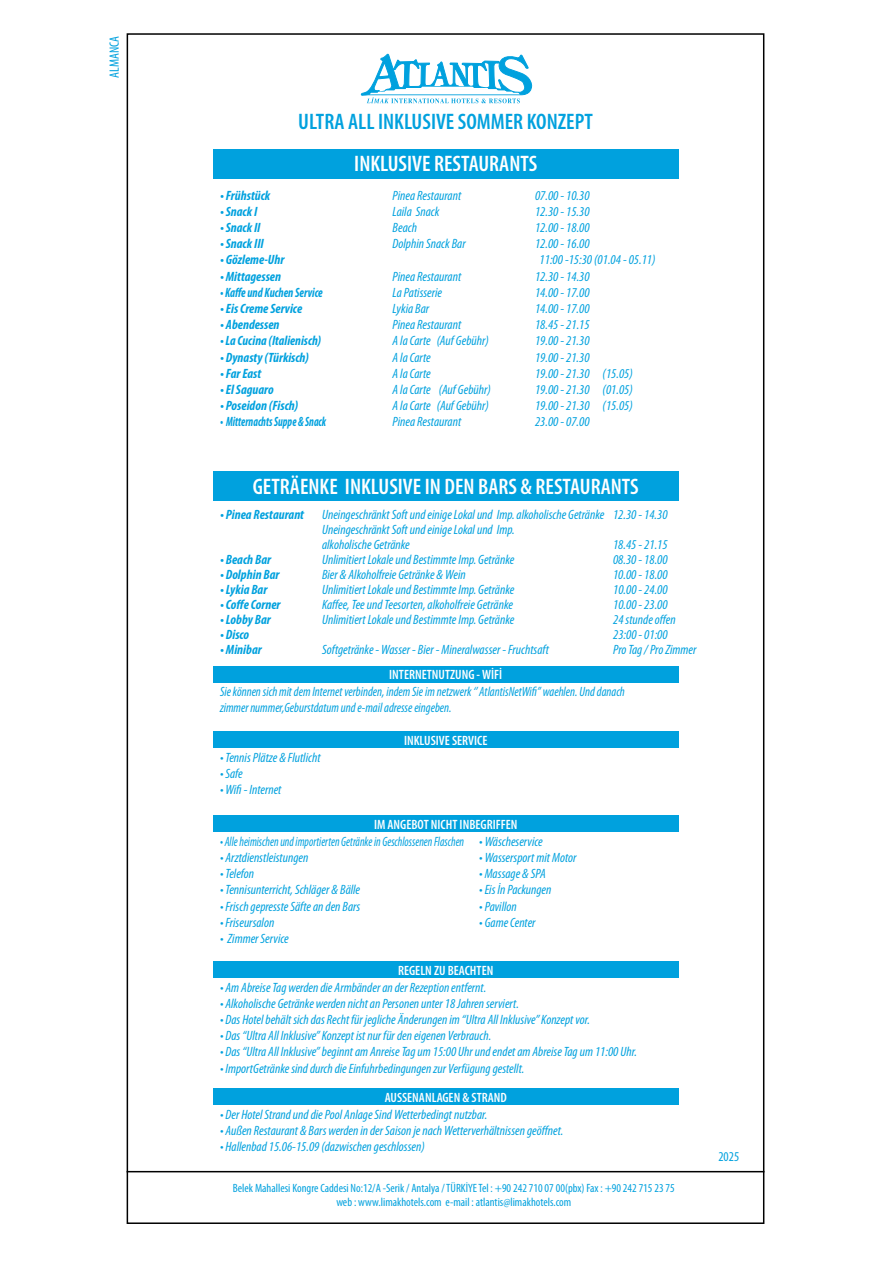
<style>
.page{position:relative;width:893px;height:1263px;background:#fff}
.page>*{position:absolute;margin:0;border:0;box-sizing:border-box;transform-origin:0 0}
.t1{font:600 condensed 22.5px "Myriad Pro";color:#fff}
.t2{font:600 condensed 22.5px "Myriad Pro";color:#00a1de}
.t3{font:italic condensed 13.5px/15px "Myriad Pro";color:#00a1de}
.t4{font:italic 700 condensed 13.5px "Myriad Pro";color:#00a1de}
.t5{font:italic condensed 13.5px/16.2px "Myriad Pro";color:#00a1de;scale:.94 1}
.t6{font:600 condensed 13.5px "Myriad Pro";color:#fff}
.t7{font:italic condensed 13.5px "Myriad Pro";color:#00a1de;scale:.86 1}
.t8{font:italic 700 condensed 13.5px "Myriad Pro";color:#00a1de;scale:.8 1}
.t9{font:italic 700 condensed 13.5px "Myriad Pro";color:#00a1de;scale:.87 1}
.t10{font:condensed 13.5px "Myriad Pro";color:#00a1de}
.t11{font:condensed 12px/14.4px "Myriad Pro";color:#00a1de;text-align:center}
</style>
<div class="page">
<div style="left:213px;top:666px;width:466px;height:16px;background:#00a1de"></div>
<div style="left:213px;top:961px;width:466px;height:17px;background:#00a1de"></div>
<div style="left:213px;top:1088px;width:466px;height:17px;background:#00a1de"></div>
<div style="left:213px;top:149px;width:466px;height:30px;background:#00a1de"></div>
<div style="left:213px;top:471px;width:466px;height:29px;background:#00a1de"></div>
<div style="left:213px;top:732px;width:466px;height:16px;background:#00a1de"></div>
<div style="left:213px;top:816px;width:466px;height:16px;background:#00a1de"></div>
<hr style="left:127px;top:1171px;width:637px;height:1px;background:#000">
<svg style="left:361px;top:53px;width:171px;height:51px"></svg>
<p class="t10" style="left:106px;top:78px;width:43px;rotate:-90deg">ALMANCA</p>
<h1 class="t2" style="left:298px;top:107px;width:296px">ULTRA ALL INKLUSIVE SOMMER KONZEPT</h1>
<h1 class="t1" style="left:354px;top:150px;width:184px">INKLUSIVE RESTAURANTS</h1>
<p class="t4" style="left:220px;top:187px;width:52px">• Frühstück</p>
<p class="t3" style="left:393px;top:188px;width:70px">Pinea Restaurant</p>
<p class="t3" style="left:535px;top:188px;width:56px">07.00 - 10.30</p>
<p class="t4" style="left:220px;top:203px;width:39px">• Snack I</p>
<p class="t3" style="left:393px;top:204px;width:48px">Laila Snack</p>
<p class="t3" style="left:535px;top:204px;width:56px">12.30 - 15.30</p>
<p class="t4" style="left:220px;top:219px;width:42px">• Snack II</p>
<p class="t3" style="left:393px;top:220px;width:26px">Beach</p>
<p class="t3" style="left:535px;top:220px;width:56px">12.00 - 18.00</p>
<p class="t4" style="left:220px;top:235px;width:45px">• Snack III</p>
<p class="t3" style="left:393px;top:236px;width:75px">Dolphin Snack Bar</p>
<p class="t3" style="left:535px;top:236px;width:56px">12.00 - 16.00</p>
<p class="t4" style="left:220px;top:252px;width:66px">• Gözleme-Uhr</p>
<p class="t3" style="left:540px;top:252px;width:117px">11:00 -15:30 (01.04 - 05.11)</p>
<p class="t4" style="left:220px;top:268px;width:63px">• Mittagessen</p>
<p class="t3" style="left:393px;top:269px;width:70px">Pinea Restaurant</p>
<p class="t3" style="left:535px;top:269px;width:56px">12.30 - 14.30</p>
<p class="t9" style="left:220px;top:284px;width:120px">• Kaffe und Kuchen Service</p>
<p class="t3" style="left:393px;top:285px;width:51px">La Patisserie</p>
<p class="t3" style="left:535px;top:285px;width:56px">14.00 - 17.00</p>
<p class="t4" style="left:220px;top:300px;width:84px">• Eis Creme Service</p>
<p class="t3" style="left:393px;top:301px;width:38px">Lykia Bar</p>
<p class="t3" style="left:535px;top:301px;width:56px">14.00 - 17.00</p>
<p class="t4" style="left:220px;top:316px;width:61px">• Abendessen</p>
<p class="t3" style="left:393px;top:317px;width:70px">Pinea Restaurant</p>
<p class="t3" style="left:535px;top:317px;width:56px">18.45 - 21.15</p>
<p class="t4" style="left:220px;top:333px;width:103px">• La Cucina (Italienisch)</p>
<p class="t3" style="left:393px;top:333px;width:98px">A la Carte (Auf Gebühr)</p>
<p class="t3" style="left:535px;top:333px;width:56px">19.00 - 21.30</p>
<p class="t4" style="left:220px;top:349px;width:91px">• Dynasty (Türkisch)</p>
<p class="t3" style="left:393px;top:350px;width:40px">A la Carte</p>
<p class="t3" style="left:535px;top:350px;width:56px">19.00 - 21.30</p>
<p class="t4" style="left:220px;top:365px;width:43px">• Far East</p>
<p class="t3" style="left:393px;top:366px;width:40px">A la Carte</p>
<p class="t3" style="left:535px;top:366px;width:99px">19.00 - 21.30 (15.05)</p>
<p class="t4" style="left:220px;top:381px;width:55px">• El Saguaro</p>
<p class="t3" style="left:393px;top:382px;width:100px">A la Carte (Auf Gebühr)</p>
<p class="t3" style="left:535px;top:382px;width:99px">19.00 - 21.30 (01.05)</p>
<p class="t4" style="left:220px;top:397px;width:80px">• Poseidon (Fisch)</p>
<p class="t3" style="left:393px;top:398px;width:98px">A la Carte (Auf Gebühr)</p>
<p class="t3" style="left:535px;top:398px;width:99px">19.00 - 21.30 (15.05)</p>
<p class="t8" style="left:220px;top:414px;width:134px">• Mitternachts Suppe &amp; Snack</p>
<p class="t3" style="left:393px;top:414px;width:70px">Pinea Restaurant</p>
<p class="t3" style="left:535px;top:414px;width:56px">23.00 - 07.00</p>
<h1 class="t1" style="left:253px;top:473px;width:388px">GETRÄENKE INKLUSIVE IN DEN BARS &amp; RESTAURANTS</h1>
<p class="t4" style="left:220px;top:506px;width:86px">• Pinea Restaurant</p>
<p class="t3" style="left:322px;top:507px;width:347px">Uneingeschränkt Soft und einige Lokal und Imp. alkoholische Getränke 12.30 - 14.30<br>Uneingeschränkt Soft und einige Lokal und Imp.<br>alkoholische Getränke</p>
<p class="t3" style="left:613px;top:537px;width:56px">18.45 - 21.15</p>
<p class="t4" style="left:220px;top:551px;width:53px">• Beach Bar</p>
<p class="t3" style="left:322px;top:552px;width:194px">Unlimitiert Lokale und Bestimmte Imp. Getränke</p>
<p class="t3" style="left:613px;top:552px;width:56px">08.30 - 18.00</p>
<p class="t4" style="left:220px;top:566px;width:61px">• Dolphin Bar</p>
<p class="t3" style="left:322px;top:567px;width:145px">Bier &amp; Alkoholfreie Getränke &amp; Wein</p>
<p class="t3" style="left:613px;top:567px;width:56px">10.00 - 18.00</p>
<p class="t4" style="left:220px;top:581px;width:49px">• Lykia Bar</p>
<p class="t3" style="left:322px;top:582px;width:194px">Unlimitiert Lokale und Bestimmte Imp. Getränke</p>
<p class="t3" style="left:613px;top:582px;width:56px">10.00 - 24.00</p>
<p class="t4" style="left:220px;top:596px;width:62px">• Coffe Corner</p>
<p class="t3" style="left:322px;top:597px;width:192px">Kaffee, Tee und Teesorten, alkoholfreie Getränke</p>
<p class="t3" style="left:613px;top:597px;width:56px">10.00 - 23.00</p>
<p class="t4" style="left:220px;top:611px;width:52px">• Lobby Bar</p>
<p class="t3" style="left:322px;top:612px;width:194px">Unlimitiert Lokale und Bestimmte Imp. Getränke</p>
<p class="t3" style="left:613px;top:612px;width:64px">24 stunde offen</p>
<p class="t4" style="left:220px;top:626px;width:31px">• Disco</p>
<p class="t3" style="left:613px;top:627px;width:56px">23:00 - 01:00</p>
<p class="t4" style="left:220px;top:641px;width:43px">• Minibar</p>
<p class="t3" style="left:322px;top:642px;width:228px">Softgetränke - Wasser - Bier - Mineralwasser - Fruchtsaft</p>
<p class="t3" style="left:613px;top:642px;width:85px">Pro Tag / Pro Zimmer</p>
<p class="t6" style="left:389px;top:666px;width:114px">INTERNETNUTZUNG - WİFİ</p>
<p class="t5" style="left:220px;top:683px;width:432px">Sie können sich mit dem Internet verbinden, indem Sie im netzwerk ‘’ AtlantisNetWifi’’ waehlen. Und danach zimmer nummer,Geburstdatum und e-mail adresse eingeben.</p>
<p class="t3" style="left:220px;top:750px;width:102px">• Tennis Plätze &amp; Flutlicht</p>
<p class="t3" style="left:220px;top:766px;width:24px">• Safe</p>
<p class="t3" style="left:220px;top:782px;width:63px">• Wifi - Internet</p>
<p class="t6" style="left:404px;top:732px;width:85px">INKLUSIVE SERVICE</p>
<p class="t6" style="left:374px;top:816px;width:145px">IM ANGEBOT NICHT INBEGRIFFEN</p>
<p class="t7" style="left:220px;top:833px;width:285px">• Alle heimischen und importierten Getränke in Geschlossenen Flaschen</p>
<p class="t3" style="left:220px;top:850px;width:90px">• Arztdienstleistungen</p>
<p class="t3" style="left:220px;top:866px;width:36px">• Telefon</p>
<p class="t3" style="left:220px;top:882px;width:142px">• Tennisunterricht, Schläger &amp; Bälle</p>
<p class="t3" style="left:220px;top:898px;width:142px">• Frisch gepresste Säfte an den Bars</p>
<p class="t3" style="left:220px;top:915px;width:56px">• Friseursalon</p>
<p class="t3" style="left:220px;top:931px;width:70px">• Zimmer Service</p>
<p class="t3" style="left:479px;top:834px;width:65px">• Wäscheservice</p>
<p class="t3" style="left:479px;top:850px;width:99px">• Wassersport mit Motor</p>
<p class="t3" style="left:479px;top:866px;width:68px">• Massage &amp; SPA</p>
<p class="t3" style="left:479px;top:882px;width:74px">• Eis İn Packungen</p>
<p class="t3" style="left:479px;top:898px;width:39px">• Pavillon</p>
<p class="t3" style="left:479px;top:915px;width:58px">• Game Center</p>
<p class="t6" style="left:398px;top:962px;width:97px">REGELN ZU BEACHTEN</p>
<p class="t3" style="left:220px;top:979px;width:268px">• Am Abreise Tag werden die Armbänder an der Rezeption entfernt.</p>
<p class="t3" style="left:220px;top:996px;width:300px">• Alkoholische Getränke werden nicht an Personen unter 18 Jahren serviert.</p>
<p class="t3" style="left:220px;top:1012px;width:371px">• Das Hotel behält sich das Recht für jegliche Änderungen im “Ultra All Inklusive” Konzept vor.</p>
<p class="t3" style="left:220px;top:1028px;width:273px">• Das “Ultra All Inklusive” Konzept ist nur für den eigenen Verbrauch.</p>
<p class="t3" style="left:220px;top:1044px;width:418px">• Das “Ultra All Inklusive” beginnt am Anreise Tag um 15:00 Uhr und endet am Abreise Tag um 11:00 Uhr.</p>
<p class="t3" style="left:220px;top:1060px;width:306px">• ImportGetränke sind durch die Einfuhrbedingungen zur Verfügung gestellt.</p>
<p class="t6" style="left:385px;top:1089px;width:124px">AUSSENANLAGEN &amp; STRAND</p>
<p class="t3" style="left:220px;top:1106px;width:269px">• Der Hotel Strand und die Pool Anlage Sind Wetterbedingt nutzbar.</p>
<p class="t3" style="left:220px;top:1123px;width:345px">• Außen Restaurant &amp; Bars werden in der Saison je nach Wetterverhältnissen geöffnet.</p>
<p class="t3" style="left:220px;top:1139px;width:206px">• Hallenbad 15.06-15.09 (dazwischen geschlossen)</p>
<p class="t11" style="left:233px;top:1180px;width:443px">Belek Mahallesi Kongre Caddesi No:12/A -Serik / Antalya / TÜRKİYE Tel : +90 242 710 07 00(pbx) Fax : +90 242 715 23 75 web : www.limakhotels.com e-mail : atlantis@limakhotels.com</p>
<p class="t10" style="left:718px;top:1148px;width:22px">2025</p>
</div>
